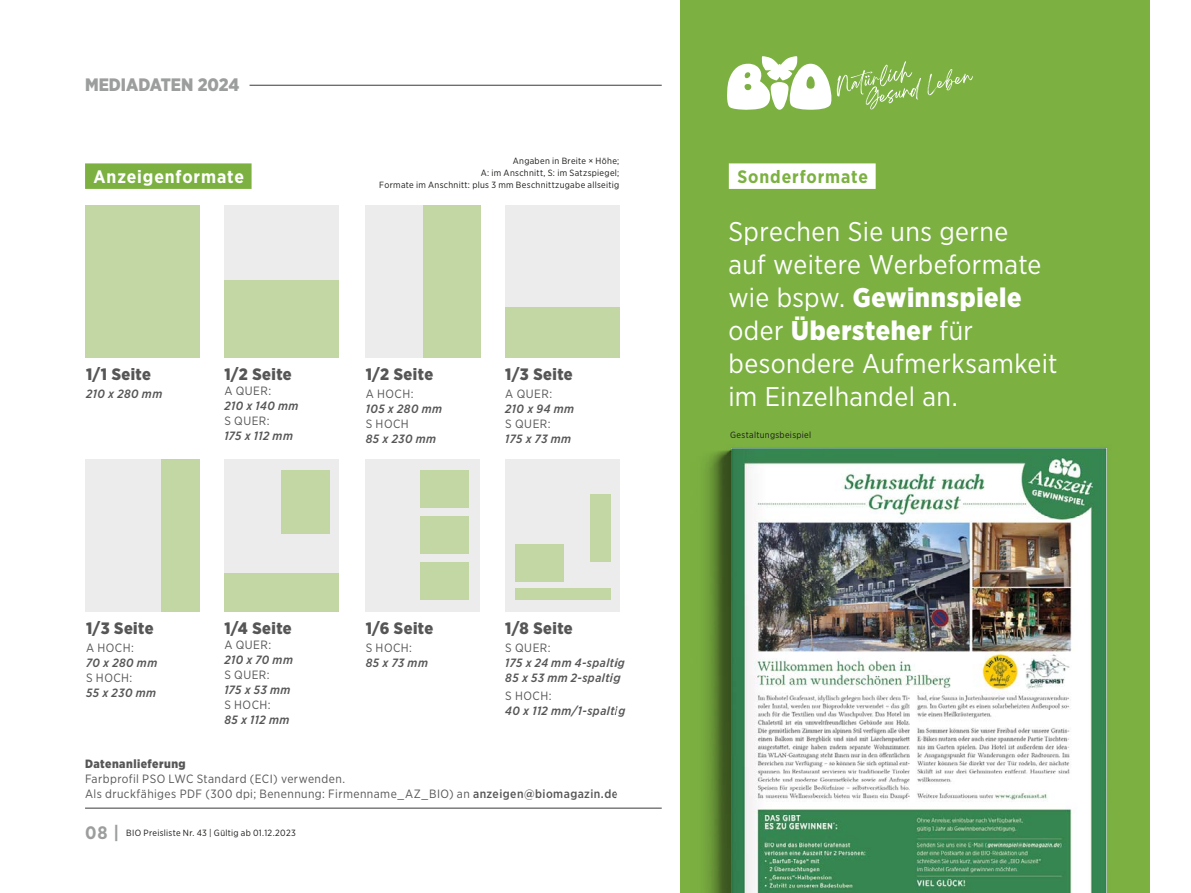
<style>
.page{position:relative;width:1191px;height:893px;background:#fff}
.page>*{position:absolute;margin:0;border:0;box-sizing:border-box;transform-origin:0 0}
.t1{font:27px/33px "Gotham Narrow";letter-spacing:.015em;color:#fff}
.t2{font:700 18px "Gotham Narrow";letter-spacing:.05em;color:#fff}
.t3{font:900 18px "Gotham Narrow";color:#9c9d9d}
.t4{font:700 18px "Gotham Narrow";letter-spacing:.05em;color:#7cb142}
.t5{font:900 16.5px "Gotham Narrow";letter-spacing:.025em;color:#565656}
.t6{font:12px/15px "Gotham Narrow";letter-spacing:.035em;color:#565656}
.t7{font:italic 500 12px/15px "Gotham Narrow";letter-spacing:.035em;color:#565656}
.t8{font:900 12px "Gotham Narrow";letter-spacing:.04em;color:#565656}
.t9{font:9px/12px "Gotham Narrow";letter-spacing:.035em;color:#1a1a18;text-align:right}
.s1{font-weight:500}
.s2{font-weight:700;font-size:18px;color:#9c9d9d}
.s3{font-weight:900}
</style>
<div class="page">
<div style="left:680px;top:0;width:469px;height:893px;background:#7cb142"></div>
<div style="left:85px;top:163px;width:166px;height:26px;background:#7cb142"></div>
<div style="left:85px;top:205px;width:115px;height:153px;background:#c2d7a3"></div>
<div style="left:85px;top:459px;width:115px;height:153px;background:#ececed"></div>
<div style="left:161px;top:459px;width:39px;height:153px;background:#c2d7a3"></div>
<div style="left:224px;top:205px;width:115px;height:153px;background:#ececed"></div>
<div style="left:224px;top:459px;width:115px;height:153px;background:#ececed"></div>
<div style="left:366px;top:205px;width:114px;height:153px;background:#ececed"></div>
<div style="left:366px;top:459px;width:114px;height:153px;background:#ececed"></div>
<div style="left:505px;top:205px;width:115px;height:153px;background:#ececed"></div>
<div style="left:505px;top:459px;width:115px;height:153px;background:#ececed"></div>
<div style="left:224px;top:280px;width:115px;height:78px;background:#c2d7a3"></div>
<div style="left:224px;top:573px;width:115px;height:39px;background:#c2d7a3"></div>
<div style="left:505px;top:307px;width:115px;height:51px;background:#c2d7a3"></div>
<div style="left:423px;top:205px;width:57px;height:153px;background:#c2d7a3"></div>
<div style="left:281px;top:470px;width:48px;height:64px;background:#c2d7a3"></div>
<div style="left:420px;top:470px;width:49px;height:37px;background:#c2d7a3"></div>
<div style="left:590px;top:494px;width:21px;height:68px;background:#c2d7a3"></div>
<div style="left:420px;top:516px;width:49px;height:38px;background:#c2d7a3"></div>
<div style="left:515px;top:544px;width:49px;height:38px;background:#c2d7a3"></div>
<div style="left:420px;top:562px;width:49px;height:38px;background:#c2d7a3"></div>
<div style="left:515px;top:588px;width:96px;height:12px;background:#c2d7a3"></div>
<hr style="left:85px;top:808px;width:576px;height:1px;background:#3b3b3a">
<svg style="left:927px;top:69px;width:46px;height:26px"></svg>
<svg style="left:727px;top:56px;width:194px;height:54px"></svg>
<hr style="left:249px;top:85px;width:413px;height:1px;background:#3b3b3a">
<div style="left:729px;top:163px;width:146px;height:26px;background:#fff"></div>
<img style="left:616px;top:342px;width:534px;height:551px">
<h2 class="t3" style="left:85px;top:72px;width:156px">MEDIADATEN 2024</h2>
<h2 class="t2" style="left:94px;top:165px;width:152px">Anzeigenformate</h2>
<p class="t9" style="left:379px;top:155px;width:241px">Angaben in Breite × Höhe;<br>A: im Anschnitt, S: im Satzspiegel;<br>Formate im Anschnitt: plus 3 mm Beschnittzugabe allseitig</p>
<h3 class="t5" style="left:86px;top:364px;width:66px">1/1 Seite</h3>
<p class="t7" style="left:86px;top:387px;width:78px">210 x 280 mm</p>
<h3 class="t5" style="left:224px;top:364px;width:69px">1/2 Seite</h3>
<p class="t6" style="left:224px;top:383px;width:48px">A QUER:</p>
<p class="t7" style="left:224px;top:399px;width:75px">210 x 140 mm</p>
<p class="t6" style="left:224px;top:413px;width:47px">S QUER:</p>
<p class="t7" style="left:224px;top:429px;width:70px">175 x 112 mm</p>
<h3 class="t5" style="left:366px;top:364px;width:69px">1/2 Seite</h3>
<p class="t6" style="left:366px;top:386px;width:49px">A HOCH:</p>
<p class="t7" style="left:366px;top:402px;width:78px">105 x 280 mm</p>
<p class="t6" style="left:366px;top:416px;width:44px">S HOCH</p>
<p class="t7" style="left:366px;top:432px;width:72px">85 x 230 mm</p>
<h3 class="t5" style="left:505px;top:364px;width:69px">1/3 Seite</h3>
<p class="t6" style="left:505px;top:386px;width:48px">A QUER:</p>
<p class="t7" style="left:505px;top:402px;width:70px">210 x 94 mm</p>
<p class="t6" style="left:505px;top:416px;width:47px">S QUER:</p>
<p class="t7" style="left:505px;top:432px;width:67px">175 x 73 mm</p>
<h3 class="t5" style="left:86px;top:617px;width:69px">1/3 Seite</h3>
<p class="t6" style="left:86px;top:640px;width:49px">A HOCH:</p>
<p class="t7" style="left:86px;top:655px;width:73px">70 x 280 mm</p>
<p class="t6" style="left:86px;top:670px;width:48px">S HOCH:</p>
<p class="t7" style="left:86px;top:685px;width:71px">55 x 230 mm</p>
<h3 class="t5" style="left:224px;top:617px;width:69px">1/4 Seite</h3>
<p class="t6" style="left:224px;top:637px;width:48px">A QUER:</p>
<p class="t7" style="left:224px;top:652px;width:70px">210 x 70 mm</p>
<p class="t6" style="left:224px;top:667px;width:47px">S QUER:</p>
<p class="t7" style="left:224px;top:682px;width:68px">175 x 53 mm</p>
<p class="t6" style="left:224px;top:697px;width:48px">S HOCH:</p>
<p class="t7" style="left:224px;top:712px;width:66px">85 x 112 mm</p>
<h3 class="t5" style="left:366px;top:617px;width:69px">1/6 Seite</h3>
<p class="t6" style="left:366px;top:640px;width:48px">S HOCH:</p>
<p class="t7" style="left:366px;top:655px;width:64px">85 x 73 mm</p>
<h3 class="t5" style="left:505px;top:617px;width:69px">1/8 Seite</h3>
<p class="t6" style="left:505px;top:640px;width:47px">S QUER:</p>
<p class="t7" style="left:505px;top:655px;width:121px">175 x 24 mm 4-spaltig<br>85 x 53 mm 2-spaltig</p>
<p class="t6" style="left:505px;top:688px;width:48px">S HOCH:</p>
<p class="t7" style="left:505px;top:703px;width:121px">40 x 112 mm/1-spaltig</p>
<p class="t8" style="left:85px;top:756px;width:102px">Datenanlieferung</p>
<p class="t6" style="left:85px;top:771px;width:534px">Farbprofil PSO LWC Standard (ECI) verwenden.<br>Als druckfähiges PDF (300 dpi; Benennung: Firmenname_AZ_BIO) an <span class="s1">anzeigen@biomagazin.de</span></p>
<p class="t9" style="left:85px;top:827px;width:212px"><span class="s2">08 |</span> BIO Preisliste Nr. 43 | Gültig ab 01.12.2023</p>
<h2 class="t4" style="left:737px;top:165px;width:132px">Sonderformate</h2>
<h1 class="t1" style="left:728px;top:214px;width:330px">Sprechen Sie uns gerne<br>auf weitere Werbeformate wie bspw. <span class="s3">Gewinnspiele </span>oder <span class="s3">Übersteher</span> für besondere Aufmerksamkeit im Einzelhandel an.</h1>
<p class="t9" style="left:730px;top:428px;width:83px">Gestaltungsbeispiel</p>
</div>
